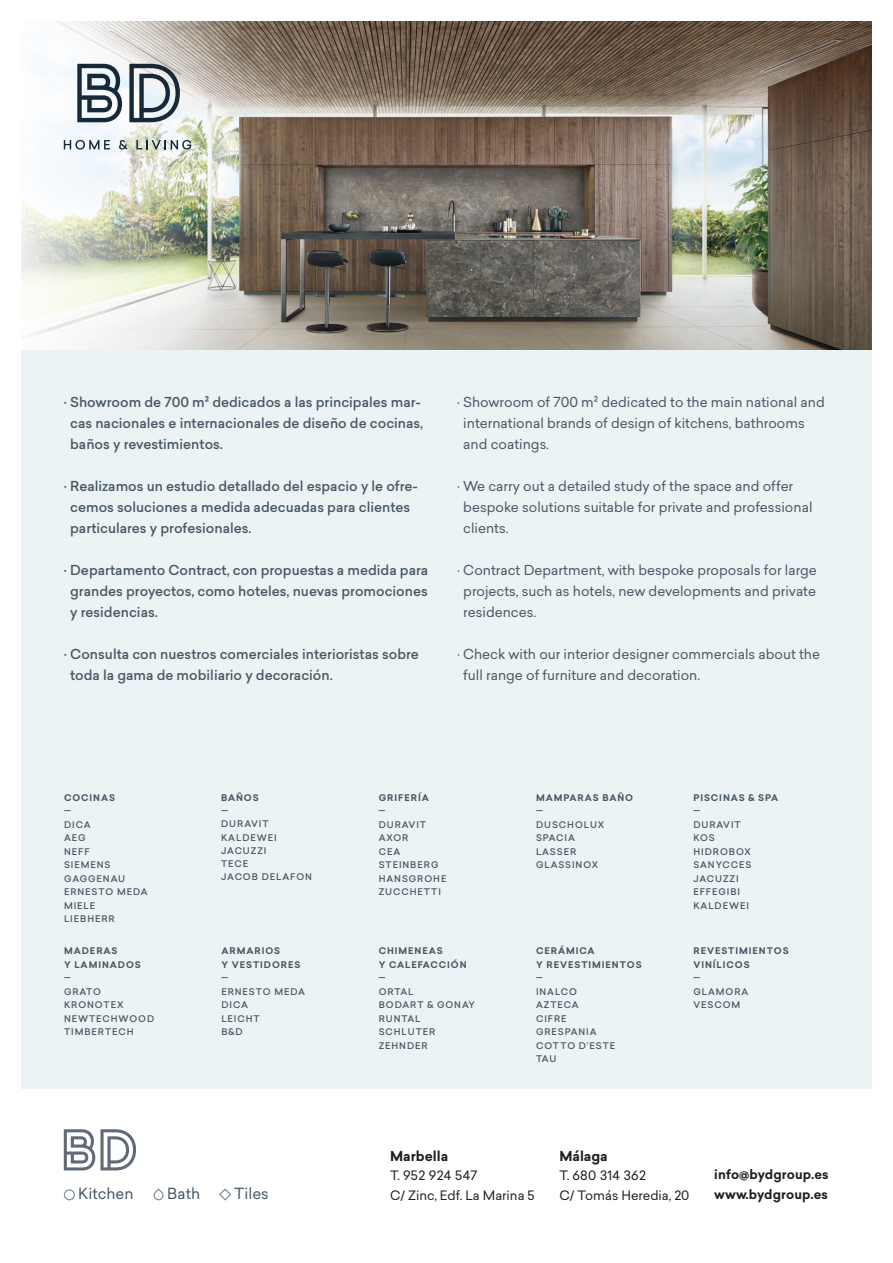
<style>
.page{position:relative;width:893px;height:1263px;background:#fff}
.page>*{position:absolute;margin:0;border:0;box-sizing:border-box;transform-origin:0 0}
.t1{font:15px "Sailec";color:#475865}
.t2{font:500 13.5px/21px "Sailec";color:#475865}
.t3{font:13.5px/21px "Sailec";color:#475865}
.t4{font:700 13.5px "Sailec";color:#231f20}
.t5{font:12.75px/19.5px "Sailec";color:#231f20}
.t6{font:700 12.75px/19.5px "Sailec";letter-spacing:.01em;color:#231f20}
.t7{font:12.75px "Sailec";letter-spacing:.025em;color:#231f20}
.t8{font:500 9px/13.5px "Sailec";letter-spacing:.105em;color:#475865}
.t9{font:700 9px/13.5px "Sailec";letter-spacing:.105em;color:#475865}
</style>
<div class="page">
<div style="left:21px;top:332px;width:851px;height:756px;background:#ebf3f4"></div>
<img style="left:240px;top:21px;width:632px;height:328px">
<img style="left:21px;top:21px;width:219px;height:328px">
<svg style="left:77px;top:64px;width:45px;height:58px"></svg>
<svg style="left:129px;top:64px;width:51px;height:58px"></svg>
<svg style="left:64px;top:140px;width:46px;height:10px"></svg>
<svg style="left:119px;top:140px;width:8px;height:10px"></svg>
<svg style="left:136px;top:140px;width:55px;height:10px"></svg>
<svg style="left:64px;top:1129px;width:72px;height:41px"></svg>
<svg style="left:63px;top:1188px;width:169px;height:13px"></svg>
<p class="t2" style="left:70px;top:391px;width:355px;text-indent:-6px">· Showroom de 700 m2 dedicados a las principales mar&shy;cas nacionales e internacionales de diseño de cocinas, baños y revestimientos.</p>
<p class="t2" style="left:70px;top:475px;width:349px;text-indent:-6px">· Realizamos un estudio detallado del espacio y le ofre&shy;cemos soluciones a medida adecuadas para clientes particulares y profesionales.</p>
<p class="t2" style="left:70px;top:559px;width:360px;text-align:justify;text-indent:-6px">· Departamento Contract, con propuestas a medida para grandes proyectos, como hoteles, nuevas promociones y residencias.</p>
<p class="t2" style="left:70px;top:643px;width:350px;text-indent:-6px">· Consulta con nuestros comerciales interioristas sobre toda la gama de mobiliario y decoración.</p>
<p class="t3" style="left:463px;top:391px;width:363px;text-indent:-6px">· Showroom of 700 m2 dedicated to the main national and international brands of design of kitchens, bathrooms and coatings.</p>
<p class="t3" style="left:463px;top:475px;width:351px;text-indent:-6px">· We carry out a detailed study of the space and offer bespoke solutions suitable for private and professional clients.</p>
<p class="t3" style="left:463px;top:559px;width:355px;text-align:justify;text-indent:-6px">· Contract Department, with bespoke proposals for large projects, such as hotels, new developments and private residences.</p>
<p class="t3" style="left:463px;top:643px;width:358px;text-indent:-6px">· Check with our interior designer commercials about the full range of furniture and decoration.</p>
<p class="t9" style="left:64px;top:791px;width:52px">COCINAS</p>
<p class="t8" style="left:64px;top:804px;width:85px">—<br>DICA<br>AEG<br>NEFF<br>SIEMENS<br>GAGGENAU<br>ERNESTO MEDA<br>MIELE<br>LIEBHERR</p>
<p class="t9" style="left:221px;top:791px;width:39px">BAÑOS</p>
<p class="t8" style="left:221px;top:804px;width:92px">—<br>DURAVIT<br>KALDEWEI<br>JACUZZI<br>TECE<br>JACOB DELAFON</p>
<p class="t9" style="left:379px;top:791px;width:52px">GRIFERÍA</p>
<p class="t8" style="left:378px;top:804px;width:69px">—<br>DURAVIT<br>AXOR<br>CEA<br>STEINBERG<br>HANSGROHE<br>ZUCCHETTI</p>
<p class="t9" style="left:536px;top:791px;width:99px">MAMPARAS BAÑO</p>
<p class="t8" style="left:536px;top:804px;width:70px">—<br>DUSCHOLUX<br>SPACIA<br>LASSER<br>GLASSINOX</p>
<p class="t9" style="left:693px;top:791px;width:86px">PISCINAS &amp; SPA</p>
<p class="t8" style="left:693px;top:804px;width:60px">—<br>DURAVIT<br>KOS<br>HIDROBOX<br>SANYCCES<br>JACUZZI<br>EFFEGIBI<br>KALDEWEI</p>
<p class="t9" style="left:64px;top:944px;width:78px">MADERAS<br>Y LAMINADOS</p>
<p class="t8" style="left:64px;top:971px;width:92px">—<br>GRATO<br>KRONOTEX<br>NEWTECHWOOD<br>TIMBERTECH</p>
<p class="t9" style="left:221px;top:944px;width:81px">ARMARIOS<br>Y VESTIDORES</p>
<p class="t8" style="left:221px;top:971px;width:85px">—<br>ERNESTO MEDA<br>DICA<br>LEICHT<br>B&amp;D</p>
<p class="t9" style="left:379px;top:944px;width:89px">CHIMENEAS<br>Y CALEFACCIÓN</p>
<p class="t8" style="left:378px;top:971px;width:98px">—<br>ORTAL<br>BODART &amp; GONAY<br>RUNTAL<br>SCHLUTER<br>ZEHNDER</p>
<p class="t9" style="left:536px;top:944px;width:107px">CERÁMICA<br>Y REVESTIMIENTOS</p>
<p class="t8" style="left:536px;top:971px;width:81px">—<br>INALCO<br>AZTECA<br>CIFRE<br>GRESPANIA<br>COTTO D’ESTE<br>TAU</p>
<p class="t9" style="left:693px;top:944px;width:97px">REVESTIMIENTOS<br>VINÍLICOS</p>
<p class="t8" style="left:693px;top:971px;width:57px">—<br>GLAMORA<br>VESCOM</p>
<p class="t4" style="left:559px;top:1146px;width:50px">Málaga</p>
<p class="t7" style="left:559px;top:1166px;width:88px">T. 680 314 362</p>
<p class="t4" style="left:390px;top:1146px;width:60px">Marbella</p>
<p class="t5" style="left:390px;top:1165px;width:146px">T. 952 924 547<br>C/ Zinc, Edf. La Marina 5</p>
<p class="t1" style="left:78px;top:1183px;width:57px">Kitchen</p>
<p class="t1" style="left:234px;top:1183px;width:36px">Tiles</p>
<p class="t1" style="left:167px;top:1183px;width:34px">Bath</p>
<p class="t5" style="left:559px;top:1185px;width:132px">C/ Tomás Heredia, 20</p>
<p class="t6" style="left:714px;top:1165px;width:116px">info@bydgroup.es www.bydgroup.es</p>
</div>
